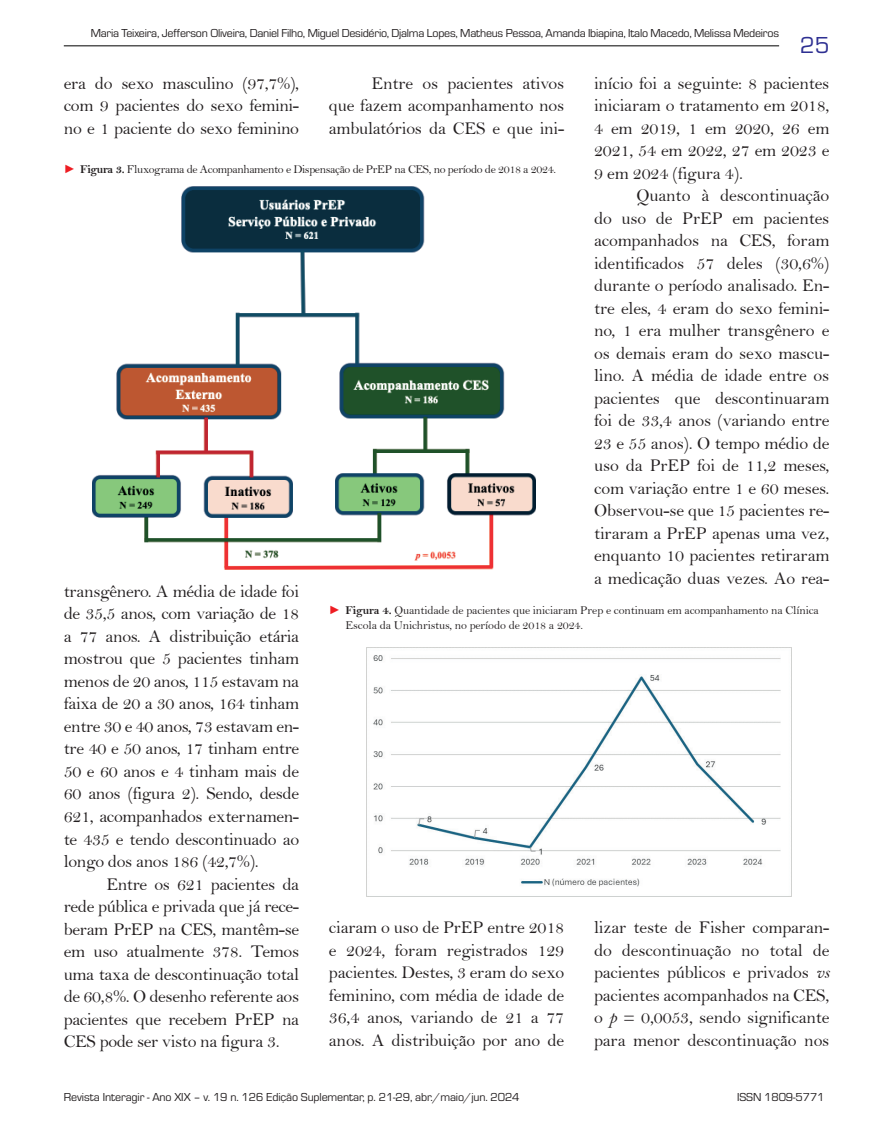
<style>
.page{position:relative;width:872px;height:1127px;background:#fff}
.page>*{position:absolute;margin:0;border:0;box-sizing:border-box;transform-origin:0 0}
.t1{font:24px "Eurostile";color:#2e3092}
.t2{font:18px/22.5px "Bell";letter-spacing:-.01em;color:#231f20;text-align:justify}
.t3{font:12px "Eurostile";letter-spacing:-.015em;color:#231f20}
.t4{font:12px/15px "Bell";letter-spacing:-.01em;color:#231f20}
.t5{font:12px "Bell";letter-spacing:-.03em;color:#231f20}
.s1{font-family:"Arial";font-style:italic;color:#ee1d23}
.s2{font-family:"Bell MT Bold"}
.s3{font-family:"Bell MT Italic"}
</style>
<div class="page">
<hr style="left:64px;top:45px;width:715px;height:1px;background:#000">
<img style="left:92px;top:186px;width:444px;height:383px">
<img style="left:366px;top:648px;width:426px;height:248px">
<p class="t3" style="left:91px;top:25px;width:690px">Maria Teixeira, Jefferson Oliveira, Daniel Filho, Miguel Desidério, Djalma Lopes, Matheus Pessoa, Amanda Ibiapina, Italo Macedo, Melissa Medeiros</p>
<h1 class="t1" style="left:800px;top:29px;width:31px">25</h1>
<p class="t2" style="left:64px;top:72px;width:237px">era do sexo masculino (97,7%), com 9 pacientes do sexo femini&shy;no e 1 paciente do sexo feminino</p>
<p class="t2" style="left:329px;top:72px;width:237px;text-indent:43px">Entre os pacientes ativos que fazem acompanhamento nos ambulatórios da CES e que ini-</p>
<p class="t2" style="left:594px;top:72px;width:237px">início foi a seguinte: 8 pacientes iniciaram o tratamento em 2018, 4 em 2019, 1 em 2020, 26 em 2021, 54 em 2022, 27 em 2023 e 9 em 2024 (figura 4).</p>
<p class="t2" style="left:594px;top:184px;width:237px;text-indent:43px">Quanto à descontinuação do uso de PrEP em pacientes acompanhados na CES, foram identificados 57 deles (30,6%) durante o período analisado. En&shy;tre eles, 4 eram do sexo femini&shy;no, 1 era mulher transgênero e os demais eram do sexo mascu&shy;lino. A média de idade entre os pacientes que descontinuaram foi de 33,4 anos (variando entre 23 e 55 anos). O tempo médio de uso da PrEP foi de 11,2 meses, com variação entre 1 e 60 meses.<br>Observou-se que 15 pacientes re&shy;tiraram a PrEP apenas uma vez, enquanto 10 pacientes retiraram a medicação duas vezes. Ao rea-</p>
<p class="t2" style="left:64px;top:580px;width:237px">transgênero. A média de idade foi de 35,5 anos, com variação de 18 a 77 anos. A distribuição etária mostrou que 5 pacientes tinham menos de 20 anos, 115 estavam na faixa de 20 a 30 anos, 164 tinham entre 30 e 40 anos, 73 estavam en&shy;tre 40 e 50 anos, 17 tinham entre 50 e 60 anos e 4 tinham mais de 60 anos (figura 2). Sendo, desde 621, acompanhados externamen&shy;te 435 e tendo descontinuado ao longo dos anos 186 (42,7%).</p>
<p class="t2" style="left:64px;top:872px;width:237px;text-indent:43px">Entre os 621 pacientes da rede pública e privada que já rece&shy;beram PrEP na CES, mantêm-se em uso atualmente 378. Temos uma taxa de descontinuação total de 60,8%. O desenho referente aos pacientes que recebem PrEP na CES pode ser visto na figura 3.</p>
<p class="t5" style="left:64px;top:162px;width:494px"><span class="s1">►</span> <span class="s2">Figura 3.</span> Fluxograma de Acompanhamento e Dispensação de PrEP na CES, no período de 2018 a 2024.</p>
<p class="t4" style="left:345px;top:602px;width:475px;text-indent:-16px"><span class="s1">►</span> <span class="s2">Figura 4.</span> Quantidade de pacientes que iniciaram Prep e continuam em acompanhamento na Clínica<br>Escola da Unichristus, no período de 2018 a 2024.</p>
<p class="t2" style="left:594px;top:916px;width:237px">lizar teste de Fisher comparan&shy;do descontinuação no total de pacientes públicos e privados <span class="s3">vs </span>pacientes acompanhados na CES, o <span class="s3">p</span> = 0,0053, sendo significante para menor descontinuação nos</p>
<p class="t2" style="left:329px;top:916px;width:237px">ciaram o uso de PrEP entre 2018 e 2024, foram registrados 129 pacientes. Destes, 3 eram do sexo feminino, com média de idade de 36,4 anos, variando de 21 a 77 anos. A distribuição por ano de</p>
<p class="t3" style="left:64px;top:1089px;width:457px">Revista Interagir - Ano XIX – v. 19 n. 126 Edição Suplementar, p. 21-29, abr./maio/jun. 2024</p>
<p class="t3" style="left:737px;top:1089px;width:89px">ISSN 1809-5771</p>
</div>
